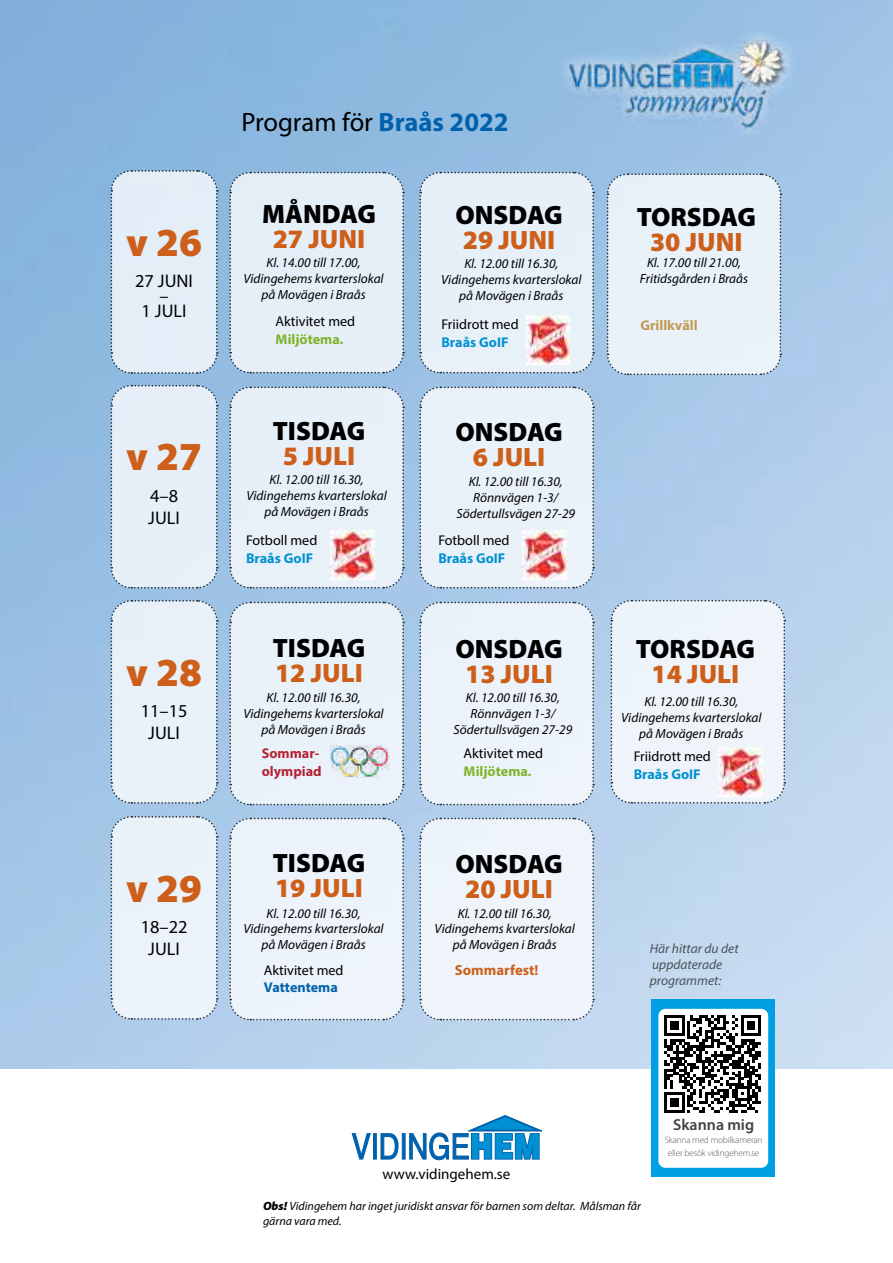
<style>
.page{position:relative;width:893px;height:1263px;background:#fff}
.page>*{position:absolute;margin:0;border:0;box-sizing:border-box;transform-origin:0 0}
.t1{font:900 39.9px "Myriad Pro";color:#cd5f1a}
.t2{font:900 26.55px "Myriad Pro";color:#000}
.t3{font:900 26.55px "Myriad Pro";color:#cd5f1a}
.t4{font:26.55px "Myriad Pro";letter-spacing:-.005em;color:#000}
.t5{font:18.3px/21.9px "Myriad Pro";color:#000;text-align:center}
.t6{font:600 15.9px "Myriad Pro";color:#424241}
.t7{font:15px "Myriad Pro";color:#000}
.t8{font:700 14.7px "Myriad Pro";color:#cd5f1a}
.t9{font:14.1px "Myriad Pro";color:#000}
.t10{font:700 14.1px "Myriad Pro";color:#0090d2}
.t11{font:700 14.1px "Myriad Pro";color:#7eb429}
.t12{font:700 14.1px/18px "Myriad Pro";color:#b42234}
.t13{font:700 14.1px "Myriad Pro";letter-spacing:-.005em;color:#0061ad}
.t14{font:700 14.1px "Myriad Pro";color:#c19a55}
.t15{font:italic 13.5px/16.2px "Myriad Pro";color:#000}
.t16{font:italic 13.35px/15.9px "Myriad Pro";color:#000;text-align:center}
.t17{font:italic 12px/14.4px "Myriad Pro";color:#000}
.t18{font:300 9.3px/12.9px "Myriad Pro";letter-spacing:-.02em;color:#5c5c5b;text-align:center}
.s1{font-weight:700;color:#0061ad}
.s2{font-weight:900}
</style>
<div class="page">
<img style="left:0;top:0;width:893px;height:1069px">
<svg style="left:110px;top:169px;width:108px;height:206px;background:#dce8f3"></svg>
<div style="left:228px;top:171px;width:177px;height:203px;background:#e6eff8"></div>
<svg style="left:110px;top:384px;width:108px;height:205px;background:#dfe9f3"></svg>
<svg style="left:110px;top:599px;width:108px;height:205px;background:#e2ebf4"></svg>
<svg style="left:110px;top:815px;width:108px;height:205px;background:#e4edf5"></svg>
<svg style="left:419px;top:171px;width:176px;height:203px;background:#e0ebf4"></svg>
<svg style="left:228px;top:386px;width:177px;height:203px;background:#e1ecf4"></svg>
<svg style="left:419px;top:386px;width:176px;height:203px;background:#e3ecf5"></svg>
<svg style="left:228px;top:601px;width:177px;height:205px;background:#e4edf5"></svg>
<div style="left:419px;top:601px;width:176px;height:205px;background:#ecf3fa"></div>
<div style="left:228px;top:817px;width:177px;height:204px;background:#ecf3fa"></div>
<svg style="left:419px;top:817px;width:176px;height:204px"></svg>
<img style="left:331px;top:531px;width:43px;height:49px">
<img style="left:331px;top:746px;width:57px;height:31px">
<div style="left:557px;top:26px;width:241px;height:113px;background:#97bfe4"></div>
<img style="left:570px;top:39px;width:217px;height:91px">
<svg style="left:352px;top:1133px;width:18px;height:26px"></svg>
<hr style="left:373px;top:1133px;width:3px;height:26px;background:#0061ad">
<div style="left:402px;top:1133px;width:3px;height:26px;background:#0061ad;border:1px solid #0061ad"></div>
<svg style="left:410px;top:1115px;width:132px;height:45px"></svg>
<svg style="left:381px;top:1133px;width:17px;height:26px"></svg>
<div style="left:651px;top:999px;width:124px;height:177px;background:#009fe3"></div>
<div style="left:658px;top:1009px;width:110px;height:159px;background:#fff;border-radius:7px"></div>
<svg style="left:664px;top:1015px;width:97px;height:98px"></svg>
<svg style="left:606px;top:173px;width:176px;height:203px;background:#e3edf6"></svg>
<img style="left:523px;top:531px;width:44px;height:49px">
<svg style="left:610px;top:599px;width:176px;height:205px"></svg>
<img style="left:718px;top:747px;width:44px;height:49px">
<img style="left:526px;top:315px;width:44px;height:49px">
<h1 class="t1" style="left:126px;top:216px;width:77px">v 26</h1>
<h3 class="t5" style="left:135px;top:273px;width:59px;line-height:15px">27 JUNI –<br>1 JULI</h3>
<h1 class="t1" style="left:126px;top:430px;width:77px">v 27</h1>
<h3 class="t5" style="left:148px;top:484px;width:33px;text-align:left">4–8<br>JULI</h3>
<h1 class="t1" style="left:126px;top:645px;width:77px">v 28</h1>
<h3 class="t5" style="left:141px;top:699px;width:48px">11–15<br>JULI</h3>
<h1 class="t1" style="left:126px;top:861px;width:77px">v 29</h1>
<h3 class="t5" style="left:141px;top:915px;width:48px">18–22<br>JULI</h3>
<h2 class="t4" style="left:241px;top:105px;width:269px">Program för <span class="s1">Braås 2022</span></h2>
<h2 class="t2" style="left:262px;top:196px;width:115px">MÅNDAG</h2>
<h2 class="t3" style="left:273px;top:221px;width:94px">27 JUNI</h2>
<h2 class="t2" style="left:455px;top:197px;width:109px">ONSDAG</h2>
<h2 class="t3" style="left:463px;top:222px;width:94px">29 JUNI</h2>
<p class="t16" style="left:243px;top:254px;width:142px">Kl. 14.00 till 17.00,<br>Vidingehems kvarterslokal på Movägen i Braås</p>
<p class="t16" style="left:441px;top:255px;width:142px">Kl. 12.00 till 16.30,<br>Vidingehems kvarterslokal på Movägen i Braås</p>
<p class="t9" style="left:276px;top:312px;width:81px">Aktivitet med</p>
<p class="t11" style="left:276px;top:330px;width:69px">Miljötema.</p>
<h2 class="t2" style="left:273px;top:414px;width:94px">TISDAG</h2>
<h2 class="t3" style="left:283px;top:438px;width:74px">5 JULI</h2>
<p class="t16" style="left:246px;top:471px;width:142px">Kl. 12.00 till 16.30,<br>Vidingehems kvarterslokal på Movägen i Braås</p>
<p class="t9" style="left:246px;top:531px;width:73px">Fotboll med</p>
<p class="t10" style="left:246px;top:549px;width:69px">Braås GoIF</p>
<h2 class="t2" style="left:273px;top:630px;width:94px">TISDAG</h2>
<h2 class="t3" style="left:275px;top:655px;width:89px">12 JULI</h2>
<p class="t16" style="left:243px;top:689px;width:142px">Kl. 12.00 till 16.30,<br>Vidingehems kvarterslokal på Movägen i Braås</p>
<p class="t12" style="left:262px;top:743px;width:61px">Sommar&shy;olympiad</p>
<h2 class="t2" style="left:273px;top:845px;width:94px">TISDAG</h2>
<h2 class="t3" style="left:275px;top:870px;width:89px">19 JULI</h2>
<p class="t16" style="left:243px;top:905px;width:142px">Kl. 12.00 till 16.30,<br>Vidingehems kvarterslokal på Movägen i Braås</p>
<p class="t9" style="left:264px;top:961px;width:81px">Aktivitet med</p>
<p class="t13" style="left:264px;top:978px;width:75px">Vattentema</p>
<p class="t9" style="left:441px;top:316px;width:79px">Friidrott med</p>
<p class="t10" style="left:441px;top:333px;width:69px">Braås GoIF</p>
<h2 class="t2" style="left:455px;top:415px;width:109px">ONSDAG</h2>
<h2 class="t3" style="left:473px;top:440px;width:74px">6 JULI</h2>
<p class="t16" style="left:456px;top:474px;width:120px">Kl. 12.00 till 16.30,<br>Rönnvägen 1-3/<br>Södertullsvägen 27-29</p>
<p class="t9" style="left:438px;top:531px;width:73px">Fotboll med</p>
<p class="t10" style="left:438px;top:549px;width:69px">Braås GoIF</p>
<h2 class="t2" style="left:455px;top:632px;width:109px">ONSDAG</h2>
<h2 class="t3" style="left:465px;top:656px;width:89px">13 JULI</h2>
<p class="t16" style="left:454px;top:689px;width:120px">Kl. 12.00 till 16.30,<br>Rönnvägen 1-3/<br>Södertullsvägen 27-29</p>
<p class="t9" style="left:464px;top:744px;width:81px">Aktivitet med</p>
<p class="t11" style="left:464px;top:762px;width:69px">Miljötema.</p>
<h2 class="t2" style="left:455px;top:847px;width:109px">ONSDAG</h2>
<h2 class="t3" style="left:465px;top:871px;width:89px">20 JULI</h2>
<p class="t16" style="left:435px;top:905px;width:142px">Kl. 12.00 till 16.30,<br>Vidingehems kvarterslokal på Movägen i Braås</p>
<p class="t8" style="left:455px;top:960px;width:85px">Sommarfest!</p>
<h2 class="t2" style="left:637px;top:199px;width:121px">TORSDAG</h2>
<h2 class="t3" style="left:650px;top:224px;width:94px">30 JUNI</h2>
<p class="t16" style="left:640px;top:254px;width:110px">Kl. 17.00 till 21.00,<br>Fritidsgården i Braås</p>
<p class="t14" style="left:640px;top:316px;width:59px">Grillkväll</p>
<h2 class="t2" style="left:636px;top:632px;width:121px">TORSDAG</h2>
<h2 class="t3" style="left:651px;top:656px;width:89px">14 JULI</h2>
<p class="t16" style="left:621px;top:693px;width:142px">Kl. 12.00 till 16.30,<br>Vidingehems kvarterslokal på Movägen i Braås</p>
<p class="t9" style="left:634px;top:748px;width:79px">Friidrott med</p>
<p class="t10" style="left:634px;top:765px;width:69px">Braås GoIF</p>
<p class="t15" style="left:650px;top:940px;width:90px">Här hittar du det uppdaterade programmet:</p>
<p class="t7" style="left:383px;top:1165px;width:129px">www.vidingehem.se</p>
<p class="t17" style="left:263px;top:1199px;width:379px"><span class="s2">Obs!</span> Vidingehem har inget juridiskt ansvar för barnen som deltar. Målsman får gärna vara med.</p>
<p class="t6" style="left:673px;top:1114px;width:83px">Skanna mig</p>
<p class="t18" style="left:665px;top:1133px;width:99px">Skanna med mobilkameran eller besök vidingehem.se</p>
</div>
